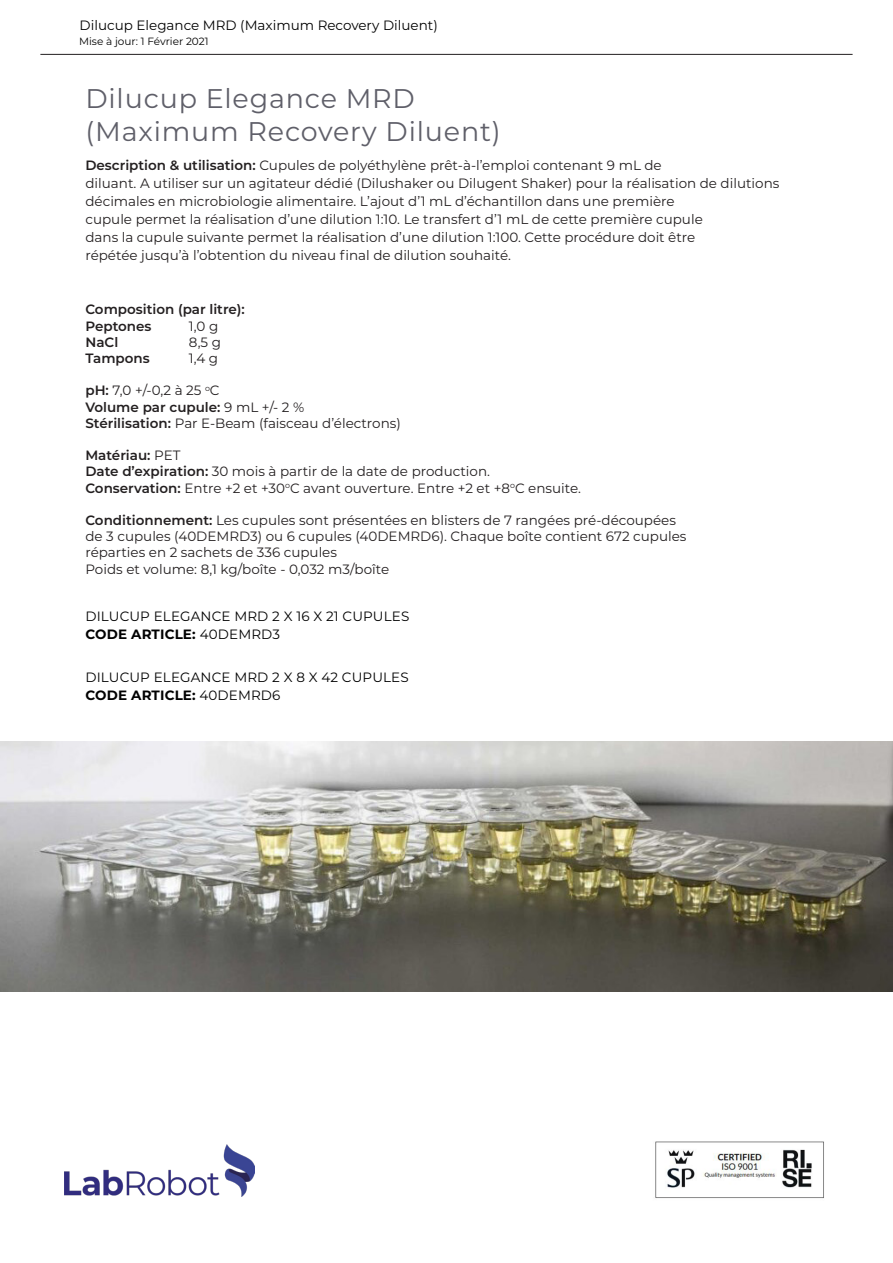
<style>
.page{position:relative;width:893px;height:1263px;background:#fff}
.page>*{position:absolute;margin:0;border:0;box-sizing:border-box;transform-origin:0 0}
.Triolab_rubrik{font:27px "Montserrat";letter-spacing:.03em;color:#5f5f69}
.Triolab_brödtext{font:13.5px "Montserrat";color:#231f20}
.Triolab_brödtext-2{font:13.5px "Montserrat";letter-spacing:.005em;color:#000}
.Triolab_brödtext-3{font:600 13.5px "Montserrat";color:#231f20}
.t1{font:700 13.5px "Montserrat";letter-spacing:.01em;color:#000}
.t2{font:10.5px "Montserrat";color:#000}
.s1{font-weight:600}
.s2{font-weight:400}
</style>
<div class="page">
<img style="left:65px;top:1144px;width:190px;height:52px">
<img style="left:1px;top:741px;width:892px;height:250px">
<img style="left:655px;top:1141px;width:169px;height:58px">
<hr style="left:40px;top:54px;width:813px;height:1px;background:#231f20">
<p class="Triolab_brödtext-2" style="left:80px;top:16px;width:360px">Dilucup Elegance MRD (Maximum Recovery Diluent)</p>
<p class="t2" style="left:79px;top:34px;width:131px">Mise à jour: 1 Février 2021</p>
<p class="Triolab_rubrik" style="left:85px;top:80px;width:331px">Dilucup Elegance MRD</p>
<p class="Triolab_rubrik" style="left:85px;top:113px;width:417px">(Maximum Recovery Diluent)</p>
<p class="Triolab_brödtext" style="left:85px;top:156px;width:578px"><span class="s1">Description &amp; utilisation:</span> Cupules de polyéthylène prêt-à-l’emploi contenant 9 mL de</p>
<p class="Triolab_brödtext" style="left:85px;top:174px;width:695px">diluant. A utiliser sur un agitateur dédié (Dilushaker ou Dilugent Shaker) pour la réalisation de dilutions</p>
<p class="Triolab_brödtext" style="left:85px;top:192px;width:591px">décimales en microbiologie alimentaire. L’ajout d’1 mL d’échantillon dans une première</p>
<p class="Triolab_brödtext" style="left:85px;top:210px;width:619px">cupule permet la réalisation d’une dilution 1:10. Le transfert d’1 mL de cette première cupule</p>
<p class="Triolab_brödtext" style="left:85px;top:228px;width:611px">dans la cupule suivante permet la réalisation d’une dilution 1:100. Cette procédure doit être</p>
<p class="Triolab_brödtext" style="left:85px;top:246px;width:427px">répétée jusqu’à l’obtention du niveau final de dilution souhaité.</p>
<p class="Triolab_brödtext-3" style="left:85px;top:300px;width:161px">Composition (par litre):</p>
<p class="Triolab_brödtext-3" style="left:85px;top:316px;width:68px">Peptones</p>
<p class="Triolab_brödtext" style="left:189px;top:316px;width:31px">1,0 g</p>
<p class="Triolab_brödtext-3" style="left:85px;top:332px;width:34px">NaCl</p>
<p class="Triolab_brödtext" style="left:189px;top:333px;width:34px">8,5 g</p>
<p class="Triolab_brödtext-3" style="left:85px;top:349px;width:66px">Tampons</p>
<p class="Triolab_brödtext" style="left:189px;top:349px;width:31px">1,4 g</p>
<p class="Triolab_brödtext" style="left:85px;top:381px;width:136px"><span class="s1">pH:</span> 7,0 +/-0,2 à 25 <sup>o</sup>C</p>
<p class="Triolab_brödtext-3" style="left:85px;top:397px;width:220px">Volume par cupule: <span class="s2">9 mL +/- 2 %</span></p>
<p class="Triolab_brödtext" style="left:85px;top:414px;width:317px"><span class="s1">Stérilisation:</span> Par E-Beam (faisceau d’électrons)</p>
<p class="Triolab_brödtext-3" style="left:85px;top:446px;width:97px">Matériau: <span class="s2">PET</span></p>
<p class="Triolab_brödtext" style="left:85px;top:462px;width:406px"><span class="s1">Date d’expiration:</span> 30 mois à partir de la date de production.</p>
<p class="Triolab_brödtext" style="left:85px;top:478px;width:497px"><span class="s1">Conservation:</span> Entre +2 et +30<sup>o</sup>C avant ouverture. Entre +2 et +8<sup>o</sup>C ensuite.</p>
<p class="Triolab_brödtext" style="left:85px;top:511px;width:592px"><span class="s1">Conditionnement:</span> Les cupules sont présentées en blisters de 7 rangées pré-découpées</p>
<p class="Triolab_brödtext" style="left:85px;top:527px;width:603px">de 3 cupules (40DEMRD3) ou 6 cupules (40DEMRD6). Chaque boîte contient 672 cupules</p>
<p class="Triolab_brödtext" style="left:85px;top:543px;width:253px">réparties en 2 sachets de 336 cupules</p>
<p class="Triolab_brödtext" style="left:85px;top:559px;width:305px">Poids et volume: 8,1 kg/boîte - 0,032 m3/boîte</p>
<p class="Triolab_brödtext-2" style="left:85px;top:607px;width:325px">DILUCUP ELEGANCE MRD 2 X 16 X 21 CUPULES</p>
<p class="t1" style="left:85px;top:625px;width:196px">CODE ARTICLE: <span class="s2">40DEMRD3</span></p>
<p class="Triolab_brödtext-2" style="left:85px;top:668px;width:325px">DILUCUP ELEGANCE MRD 2 X 8 X 42 CUPULES</p>
<p class="t1" style="left:85px;top:686px;width:197px">CODE ARTICLE: <span class="s2">40DEMRD6</span></p>
</div>
